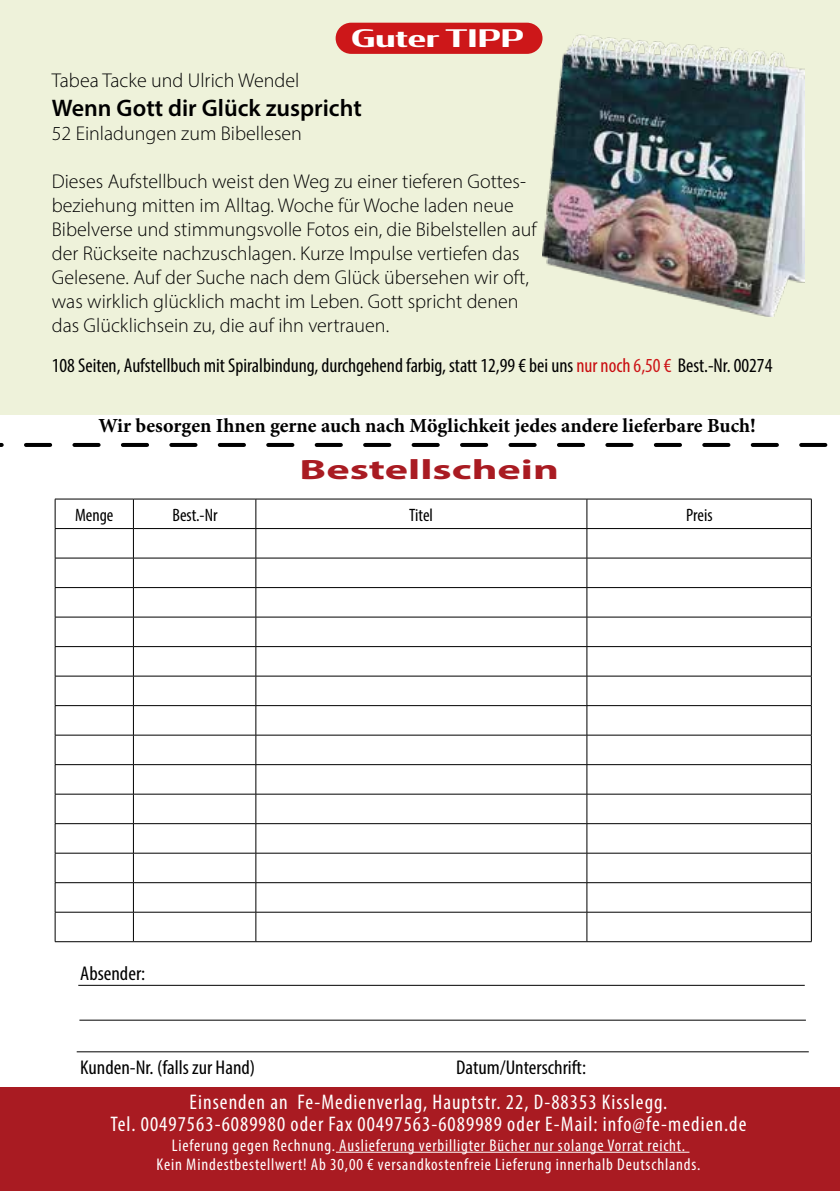
<style>
.page{position:relative;width:840px;height:1191px;background:#fff}
.page>*{position:absolute;margin:0;border:0;box-sizing:border-box;transform-origin:0 0}
.t1{font:700 28px "Myriad Pro";color:#a91b22;scale:1.58 1}
.t2{font:600 24px "Myriad Pro";color:#000}
.t3{font:700 24px "Condor Wide";color:#fff}
.t4{font:condensed 21.2px/22px "Myriad Pro";letter-spacing:.05em;color:#fff;text-align:center}
.t5{font:300 20px/24px "Myriad Pro";color:#000}
.t6{font:condensed 20px "Myriad Pro";color:#000}
.t7{font:700 20px "Minion Pro";color:#000}
.t8{font:condensed 20px "Myriad Pro";color:#000;scale:1.05 1}
.t9{font:condensed 18px "Myriad Pro";color:#000}
.t10{font:condensed 17px/19px "Myriad Pro";letter-spacing:.05em;color:#fff;text-align:center}
.s1{color:#c90c0f}
.s2{color:#cd1719}
</style>
<div class="page">
<div style="left:0;top:0;width:839px;height:414px;background:#eef2da"></div>
<hr style="left:55px;top:941px;width:78px;height:1px;background:#000">
<hr style="left:133px;top:941px;width:123px;height:1px;background:#000">
<hr style="left:256px;top:941px;width:330px;height:1px;background:#000">
<hr style="left:586px;top:941px;width:225px;height:1px;background:#000">
<svg style="left:54px;top:498px;width:758px;height:443px"></svg>
<hr style="left:79px;top:1019px;width:726px;height:1px;background:#000">
<hr style="left:78px;top:985px;width:726px;height:1px;background:#000">
<hr style="left:77px;top:1051px;width:731px;height:1px;background:#000">
<div style="left:0;top:1087px;width:839px;height:104px;background:#a91b22"></div>
<hr style="left:336px;top:1151px;width:353px;height:1px;background:#fff">
<svg style="left:0;top:443px;width:828px;height:4px"></svg>
<img style="left:542px;top:34px;width:262px;height:283px">
<div style="left:335px;top:23px;width:207px;height:31px;background:#cd1719;border-radius:16px"></div>
<p class="t3" style="left:351px;top:22px;width:174px">Guter TIPP</p>
<p class="t5" style="left:52px;top:68px;width:249px">Tabea Tacke und Ulrich Wendel</p>
<p class="t2" style="left:52px;top:93px;width:311px">Wenn Gott dir Glück zuspricht</p>
<p class="t5" style="left:52px;top:121px;width:251px">52 Einladungen zum Bibellesen</p>
<p class="t5" style="left:52px;top:169px;width:486px">Dieses Aufstellbuch weist den Weg zu einer tieferen Gottes&shy;beziehung mitten im Alltag. Woche für Woche laden neue Bibelverse und stimmungsvolle Fotos ein, die Bibelstellen auf der Rückseite nachzuschlagen. Kurze Impulse vertiefen das Gelesene. Auf der Suche nach dem Glück übersehen wir oft, was wirklich glücklich macht im Leben. Gott spricht denen das Glücklichsein zu, die auf ihn vertrauen.</p>
<p class="t6" style="left:52px;top:353px;width:721px">108 Seiten, Aufstellbuch mit Spiralbindung, durchgehend farbig, statt 12,99 € bei uns <span class="s1">nur noch</span> <span class="s2">6,50 €</span> Best.-Nr. 00274</p>
<p class="t7" style="left:98px;top:411px;width:658px">Wir besorgen Ihnen gerne auch nach Möglichkeit jedes andere lieferbare Buch!</p>
<h1 class="t1" style="left:299px;top:452px;width:166px">Bestellschein</h1>
<p class="t9" style="left:75px;top:504px;width:40px">Menge</p>
<p class="t9" style="left:172px;top:504px;width:47px">Best.-Nr</p>
<p class="t9" style="left:409px;top:504px;width:25px">Titel</p>
<p class="t9" style="left:685px;top:504px;width:28px">Preis</p>
<p class="t8" style="left:80px;top:961px;width:63px">Absender:</p>
<p class="t8" style="left:80px;top:1055px;width:168px">Kunden-Nr. (falls zur Hand)</p>
<p class="t8" style="left:456px;top:1055px;width:125px">Datum/Unterschrift:</p>
<p class="t4" style="left:110px;top:1091px;width:637px">Einsenden an Fe-Medienverlag, Hauptstr. 22, D-88353 Kisslegg.<br>Tel. 00497563-6089980 oder Fax 00497563-6089989 oder E-Mail: info@fe-medien.de</p>
<p class="t10" style="left:156px;top:1135px;width:545px">Lieferung gegen Rechnung. Auslieferung verbilligter Bücher nur solange Vorrat reicht.<br>Kein Mindestbestellwert! Ab 30,00 € versandkostenfreie Lieferung innerhalb Deutschlands.</p>
</div>
